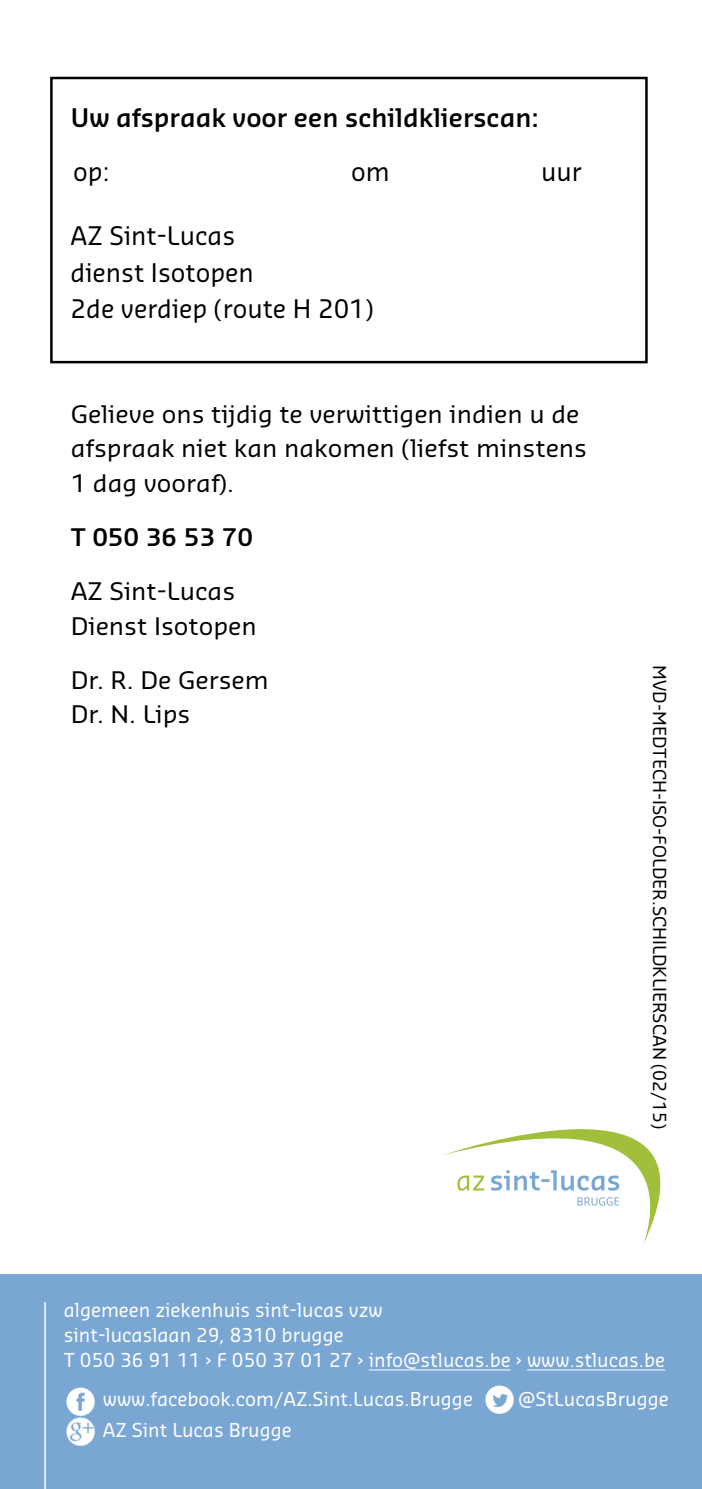
<style>
.page{position:relative;width:702px;height:1489px;background:#fff}
.page>*{position:absolute;margin:0;border:0;box-sizing:border-box;transform-origin:0 0}
.t1{font:25px/36.2px "Sansa Std";color:#000}
.t2{font:600 25px "Sansa Std";color:#000}
.t3{font:23.5px/34.2px "Sansa Std";color:#000;scale:1.06 1}
.t4{font:600 23.5px "Sansa Std";color:#000;scale:1.06 1}
.t5{font:18.75px/25px "Sansa Std";color:#fff}
.t6{font:17.5px "Sansa Std";color:#000}
</style>
<div class="page">
<div style="left:0;top:1274px;width:702px;height:214px;background:#7aa6d3"></div>
<div style="left:50px;top:77px;width:597px;height:286px;border:2px solid #000"></div>
<hr style="left:527px;top:1369px;width:138px;height:1px;background:#fff">
<hr style="left:369px;top:1369px;width:141px;height:1px;background:#fff">
<hr style="left:44px;top:1301px;width:2px;height:187px;background:#fff">
<svg style="left:444px;top:1129px;width:217px;height:115px"></svg>
<svg style="left:457px;top:1175px;width:27px;height:15px"></svg>
<svg style="left:577px;top:1197px;width:42px;height:8px"></svg>
<svg style="left:491px;top:1170px;width:128px;height:20px"></svg>
<img style="left:66px;top:1387px;width:29px;height:27px">
<img style="left:66px;top:1414px;width:29px;height:32px">
<img style="left:485px;top:1385px;width:29px;height:29px">
<h5 class="t2" style="left:71px;top:101px;width:469px">Uw afspraak voor een schildklierscan:</h5>
<p class="t1" style="left:73px;top:152px;width:38px">op:</p>
<p class="t1" style="left:351px;top:152px;width:40px">om</p>
<p class="t1" style="left:541px;top:152px;width:42px">uur</p>
<p class="t1" style="left:71px;top:217px;width:304px">AZ Sint-Lucas<br>dienst Isotopen<br>2de verdiep (route H 201)</p>
<p class="t3" style="left:71px;top:396px;width:489px">Gelieve ons tijdig te verwittigen indien u de afspraak niet kan nakomen (liefst minstens<br>1 dag vooraf).</p>
<h5 class="t4" style="left:71px;top:521px;width:173px">T 050 36 53 70</h5>
<p class="t3" style="left:71px;top:573px;width:177px">AZ Sint-Lucas<br>Dienst Isotopen</p>
<p class="t3" style="left:71px;top:661px;width:188px">Dr. R. De Gersem<br>Dr. N. Lips</p>
<p class="t6" style="left:671px;top:665px;width:465px;rotate:90deg">MVD-MEDTECH-ISO-FOLDER.SCHILDKLIERSCAN (02/15)</p>
<p class="t5" style="left:64px;top:1296px;width:602px">algemeen ziekenhuis sint-lucas vzw<br>sint-lucaslaan 29, 8310 brugge<br>T 050 36 91 11 › F 050 37 01 27 › info@stlucas.be › www.stlucas.be</p>
<p class="t5" style="left:103px;top:1385px;width:371px">www.facebook.com/AZ.Sint.Lucas.Brugge</p>
<p class="t5" style="left:518px;top:1385px;width:152px">@StLucasBrugge</p>
<p class="t5" style="left:103px;top:1416px;width:190px">AZ Sint Lucas Brugge</p>
</div>
